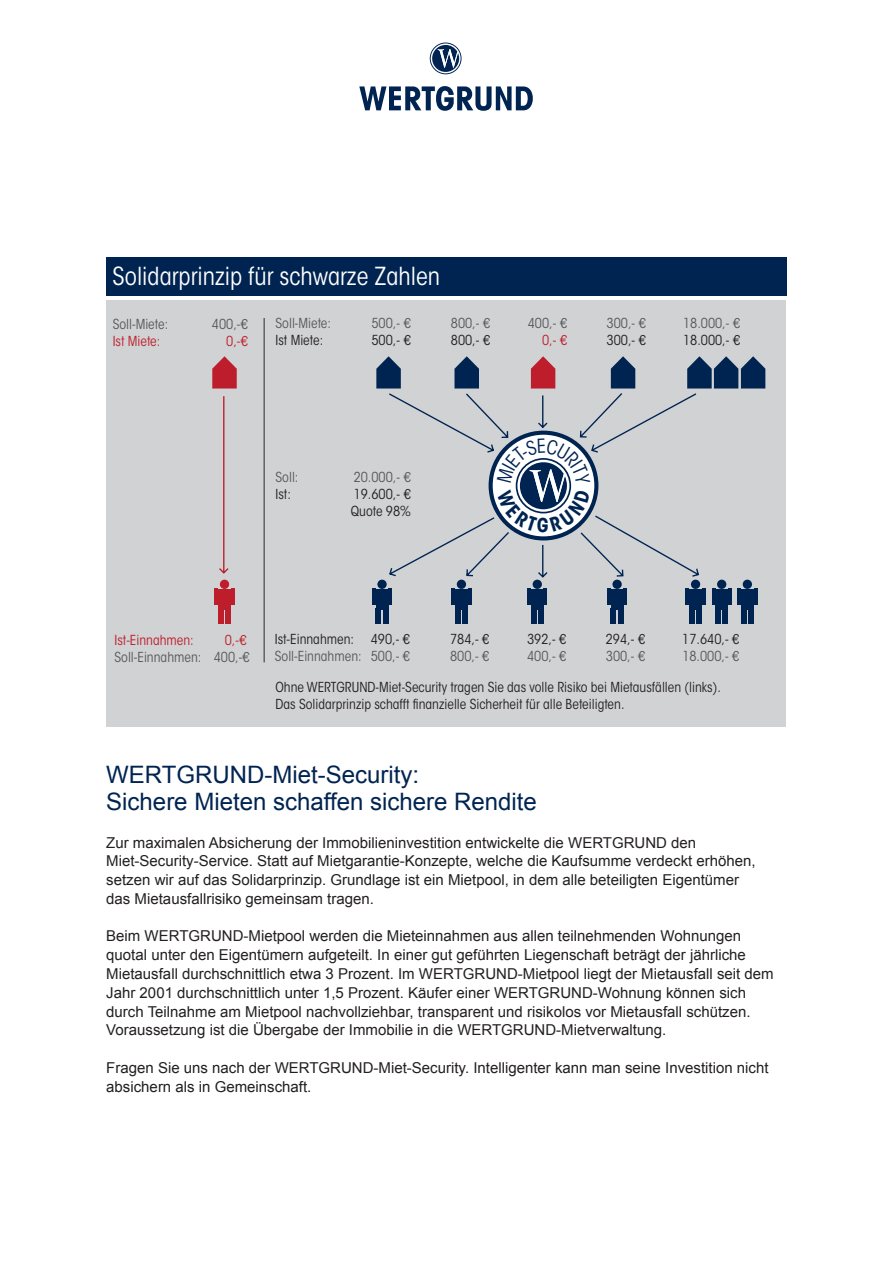
<style>
.page{position:relative;width:893px;height:1263px;background:#fff}
.page>*{position:absolute;margin:0;border:0;box-sizing:border-box;transform-origin:0 0}
.t1{font:condensed 24.75px "ITC Avant Garde Std";color:#fff}
.t2{font:24px/27px "Arial";color:#002451}
.t3{font:15px/18.8px "Arial";color:#231f20}
.t4{font:condensed 13.65px/17.1px "ITC Avant Garde Std";color:#231f20}
.t5{font:condensed 13.65px "ITC Avant Garde Std";color:#57585a}
.t6{font:condensed 13.65px "ITC Avant Garde Std";color:#be1d2c}
</style>
<div class="page">
<svg style="left:430px;top:43px;width:32px;height:31px"></svg>
<svg style="left:359px;top:86px;width:174px;height:25px"></svg>
<div style="left:106px;top:257px;width:681px;height:39px;background:#002451"></div>
<div style="left:106px;top:300px;width:680px;height:427px;background:#d1d2d4"></div>
<svg style="left:212px;top:356px;width:25px;height:32px"></svg>
<div style="left:218px;top:588px;width:13px;height:21px;background:#be1d2c"></div>
<div style="left:218px;top:609px;width:5px;height:15px;background:#be1d2c"></div>
<div style="left:226px;top:609px;width:5px;height:15px;background:#be1d2c"></div>
<hr style="left:214px;top:588px;width:4px;height:17px;background:#be1d2c">
<hr style="left:231px;top:588px;width:4px;height:17px;background:#be1d2c">
<div style="left:220px;top:580px;width:9px;height:9px;background:#be1d2c;border-radius:50%"></div>
<div style="left:376px;top:588px;width:12px;height:21px;background:#002451"></div>
<div style="left:376px;top:609px;width:5px;height:15px;background:#002451"></div>
<div style="left:383px;top:609px;width:5px;height:15px;background:#002451"></div>
<hr style="left:372px;top:588px;width:4px;height:17px;background:#002451">
<hr style="left:388px;top:588px;width:4px;height:17px;background:#002451">
<div style="left:377px;top:580px;width:10px;height:9px;background:#002451;border-radius:50%"></div>
<div style="left:455px;top:588px;width:13px;height:21px;background:#002451"></div>
<div style="left:455px;top:609px;width:5px;height:15px;background:#002451"></div>
<div style="left:462px;top:609px;width:6px;height:15px;background:#002451"></div>
<hr style="left:451px;top:588px;width:4px;height:17px;background:#002451">
<hr style="left:468px;top:588px;width:3px;height:17px;background:#002451">
<div style="left:457px;top:580px;width:9px;height:9px;background:#002451;border-radius:50%"></div>
<div style="left:531px;top:588px;width:12px;height:21px;background:#002451"></div>
<div style="left:531px;top:609px;width:5px;height:15px;background:#002451"></div>
<div style="left:538px;top:609px;width:6px;height:15px;background:#002451"></div>
<hr style="left:527px;top:588px;width:4px;height:17px;background:#002451">
<hr style="left:543px;top:588px;width:4px;height:17px;background:#002451">
<div style="left:533px;top:580px;width:9px;height:9px;background:#002451;border-radius:50%"></div>
<div style="left:611px;top:588px;width:12px;height:21px;background:#002451"></div>
<div style="left:611px;top:609px;width:5px;height:15px;background:#002451"></div>
<div style="left:618px;top:609px;width:5px;height:15px;background:#002451"></div>
<hr style="left:607px;top:588px;width:4px;height:17px;background:#002451">
<hr style="left:623px;top:588px;width:4px;height:17px;background:#002451">
<div style="left:612px;top:580px;width:10px;height:9px;background:#002451;border-radius:50%"></div>
<div style="left:689px;top:588px;width:13px;height:21px;background:#002451"></div>
<div style="left:689px;top:609px;width:5px;height:15px;background:#002451"></div>
<div style="left:697px;top:609px;width:5px;height:15px;background:#002451"></div>
<hr style="left:686px;top:588px;width:3px;height:17px;background:#002451">
<hr style="left:702px;top:588px;width:4px;height:17px;background:#002451">
<div style="left:691px;top:580px;width:9px;height:9px;background:#002451;border-radius:50%"></div>
<div style="left:715px;top:588px;width:13px;height:21px;background:#002451"></div>
<div style="left:715px;top:609px;width:6px;height:15px;background:#002451"></div>
<div style="left:723px;top:609px;width:5px;height:15px;background:#002451"></div>
<hr style="left:712px;top:588px;width:3px;height:17px;background:#002451">
<hr style="left:728px;top:588px;width:4px;height:17px;background:#002451">
<div style="left:717px;top:580px;width:9px;height:9px;background:#002451;border-radius:50%"></div>
<div style="left:741px;top:588px;width:13px;height:21px;background:#002451"></div>
<div style="left:741px;top:609px;width:5px;height:15px;background:#002451"></div>
<div style="left:748px;top:609px;width:6px;height:15px;background:#002451"></div>
<hr style="left:737px;top:588px;width:4px;height:17px;background:#002451">
<hr style="left:754px;top:588px;width:3px;height:17px;background:#002451">
<div style="left:743px;top:580px;width:9px;height:9px;background:#002451;border-radius:50%"></div>
<hr style="left:263px;top:318px;width:2px;height:344px;background:#57585a">
<svg style="left:219px;top:396px;width:10px;height:178px"></svg>
<svg style="left:389px;top:533px;width:310px;height:45px"></svg>
<svg style="left:376px;top:356px;width:389px;height:177px"></svg>
<h1 class="t1" style="left:113px;top:261px;width:329px">Solidarprinzip für schwarze Zahlen</h1>
<p class="t5" style="left:113px;top:316px;width:57px">Soll-Miete:</p>
<p class="t5" style="left:212px;top:316px;width:38px">400,-€</p>
<p class="t6" style="left:113px;top:333px;width:49px">Ist Miete:</p>
<p class="t6" style="left:226px;top:333px;width:23px">0,-€</p>
<p class="t5" style="left:276px;top:315px;width:57px">Soll-Miete:</p>
<p class="t5" style="left:371px;top:315px;width:41px">500,- €</p>
<p class="t5" style="left:451px;top:315px;width:41px">800,- €</p>
<p class="t5" style="left:528px;top:315px;width:41px">400,- €</p>
<p class="t5" style="left:607px;top:315px;width:41px">300,- €</p>
<p class="t5" style="left:683px;top:315px;width:59px">18.000,- €</p>
<p class="t4" style="left:276px;top:332px;width:49px">Ist Miete:</p>
<p class="t4" style="left:371px;top:332px;width:41px">500,- €</p>
<p class="t4" style="left:451px;top:332px;width:41px">800,- €</p>
<p class="t6" style="left:542px;top:332px;width:27px">0,- €</p>
<p class="t4" style="left:607px;top:332px;width:41px">300,- €</p>
<p class="t4" style="left:683px;top:332px;width:59px">18.000,- €</p>
<p class="t5" style="left:276px;top:469px;width:24px">Soll:</p>
<p class="t5" style="left:354px;top:469px;width:59px">20.000,- €</p>
<p class="t4" style="left:276px;top:486px;width:17px">Ist:</p>
<p class="t4" style="left:351px;top:486px;width:62px">19.600,- €<br>Quote 98%</p>
<p class="t6" style="left:114px;top:632px;width:81px">Ist-Einnahmen:</p>
<p class="t6" style="left:225px;top:632px;width:23px">0,-€</p>
<p class="t5" style="left:114px;top:649px;width:137px">Soll-Einnahmen: 400,-€</p>
<p class="t4" style="left:275px;top:631px;width:137px">Ist-Einnahmen: 490,- €</p>
<p class="t4" style="left:450px;top:631px;width:41px">784,- €</p>
<p class="t4" style="left:527px;top:631px;width:41px">392,- €</p>
<p class="t4" style="left:606px;top:631px;width:41px">294,- €</p>
<p class="t4" style="left:682px;top:631px;width:59px">17.640,- €</p>
<p class="t5" style="left:275px;top:648px;width:137px">Soll-Einnahmen: 500,- €</p>
<p class="t5" style="left:450px;top:648px;width:41px">800,- €</p>
<p class="t5" style="left:527px;top:648px;width:41px">400,- €</p>
<p class="t5" style="left:606px;top:648px;width:41px">300,- €</p>
<p class="t5" style="left:682px;top:648px;width:59px">18.000,- €</p>
<p class="t4" style="left:276px;top:678px;width:447px">Ohne WERTGRUND-Miet-Security tragen Sie das volle Risiko bei Mietausfällen (links).<br>Das Solidarprinzip schafft finanzielle Sicherheit für alle Beteiligten.</p>
<h2 class="t2" style="left:106px;top:761px;width:432px">WertGrund-Miet-Security:<br>Sichere Mieten schaffen sichere Rendite</h2>
<p class="t3" style="left:106px;top:833px;width:651px">Zur maximalen Absicherung der Immobilieninvestition entwickelte die WertGrund den Miet-Security-Service. Statt auf Mietgarantie-Konzepte, welche die Kaufsumme verdeckt erhöhen, setzen wir auf das Solidarprinzip. Grundlage ist ein Mietpool, in dem alle beteiligten Eigentümer das Mietausfallrisiko gemeinsam tragen.</p>
<p class="t3" style="left:106px;top:927px;width:669px">Beim WertGrund-Mietpool werden die Mieteinnahmen aus allen teilnehmenden Wohnungen quotal unter den Eigentümern aufgeteilt. In einer gut geführten Liegenschaft beträgt der jährliche Mietausfall durchschnittlich etwa 3 Prozent. Im WertGrund-Mietpool liegt der Mietausfall seit dem Jahr 2001 durchschnittlich unter 1,5 Prozent. Käufer einer WertGrund-Wohnung können sich durch Teilnahme am Mietpool nachvollziehbar, transparent und risikolos vor Mietausfall schützen.<br>Voraussetzung ist die Übergabe der Immobilie in die WertGrund-Mietverwaltung.</p>
<p class="t3" style="left:106px;top:1058px;width:664px">Fragen Sie uns nach der WertGrund-Miet-Security. Intelligenter kann man seine Investition nicht absichern als in Gemeinschaft.</p>
</div>
